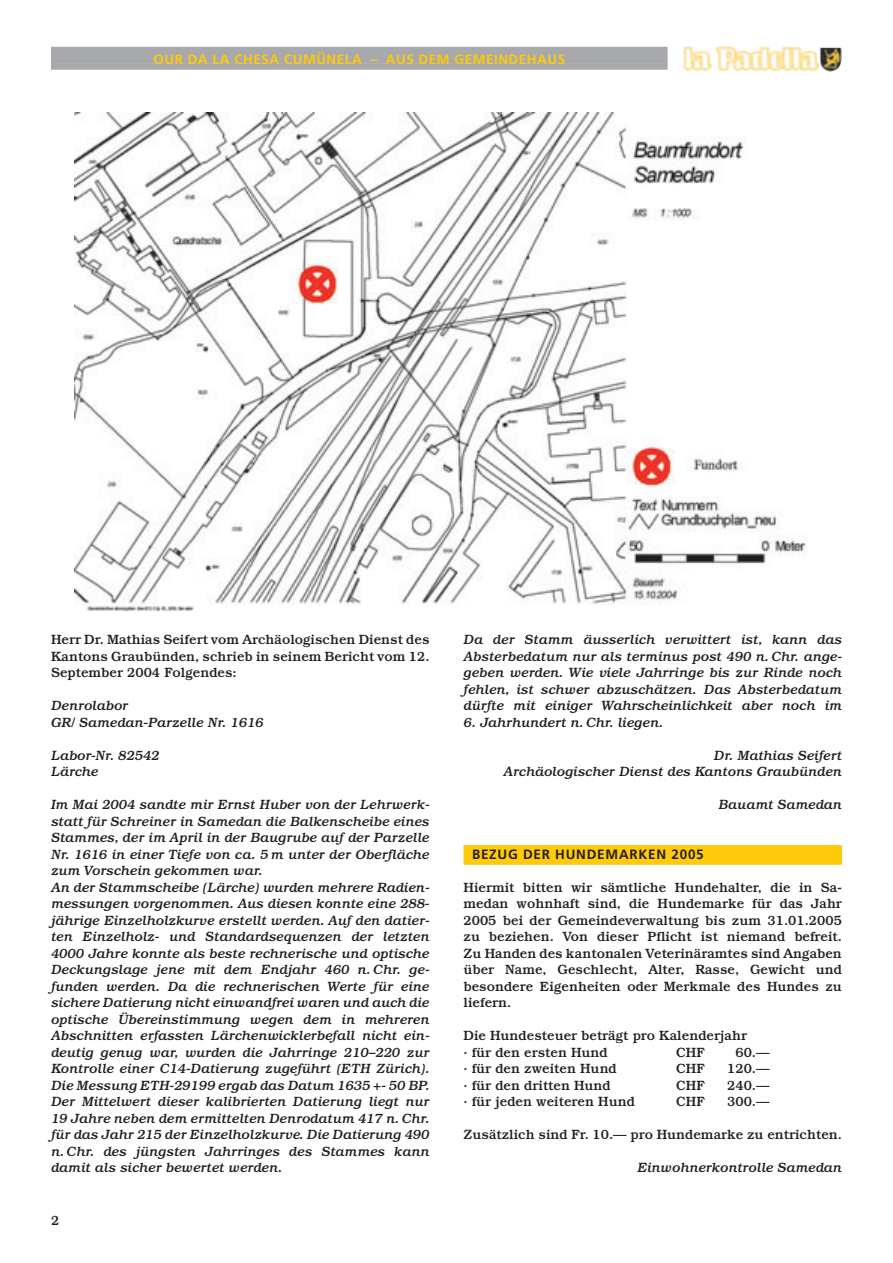
<style>
.page{position:relative;width:893px;height:1263px;background:#fff}
.page>*{position:absolute;margin:0;border:0;box-sizing:border-box;transform-origin:0 0}
.t1{font:italic 500 13.5px/16.5px "Bookman";color:#231f20}
.t2{font:500 13.5px/16.5px "Bookman";color:#231f20;text-align:justify}
.t3{font:700 13.5px "Frutiger";letter-spacing:.04em;color:#feca0a}
.t4{font:700 13.5px "Frutiger";letter-spacing:.055em;color:#231f20}
</style>
<div class="page">
<img style="left:683px;top:46px;width:159px;height:26px">
<div style="left:51px;top:47px;width:617px;height:17px;background:#a8a9ad"></div>
<div style="left:51px;top:63px;width:617px;height:7px;background:#a8a9ad"></div>
<div style="left:463px;top:845px;width:379px;height:14px;background:#feca0a"></div>
<div style="left:463px;top:858px;width:379px;height:7px;background:#feca0a"></div>
<img style="left:75px;top:113px;width:731px;height:497px">
<p class="t3" style="left:153px;top:53px;width:413px">OUR DA LA CHESA CUMÜNELA – AUS DEM GEMEINDEHAUS</p>
<p class="t2" style="left:51px;top:633px;width:380px">Herr Dr. Mathias Seifert vom Archäologischen Dienst des Kantons Graubünden, schrieb in seinem Bericht vom 12.<br>September 2004 Folgendes:</p>
<p class="t1" style="left:51px;top:699px;width:214px">Denrolabor<br>GR/ Samedan-Parzelle Nr. 1616</p>
<p class="t1" style="left:51px;top:748px;width:110px">Labor-Nr. 82542<br>Lärche</p>
<p class="t1" style="left:51px;top:798px;width:380px">Im Mai 2004 sandte mir Ernst Huber von der Lehrwerk&shy;statt für Schreiner in Samedan die Balkenscheibe eines Stammes, der im April in der Baugrube auf der Parzelle Nr. 1616 in einer Tiefe von ca. 5 m unter der Oberfläche zum Vorschein gekommen war.<br>An der Stammscheibe (Lärche) wurden mehrere Radien&shy;messungen vorgenommen. Aus diesen konnte eine 288- jährige Einzelholzkurve erstellt werden. Auf den datier&shy;ten Einzelholz- und Standardsequenzen der letzten 4000 Jahre konnte als beste rechnerische und optische Deckungslage jene mit dem Endjahr 460 n. Chr. ge&shy;funden werden. Da die rechnerischen Werte für eine sichere Datierung nicht einwandfrei waren und auch die optische Übereinstimmung wegen dem in mehreren Abschnitten erfassten Lärchenwicklerbefall nicht ein&shy;deutig genug war, wurden die Jahrringe 210–220 zur Kontrolle einer C14-Datierung zugeführt (ETH Zürich).<br>Die Messung ETH-29199 ergab das Datum 1635 +- 50 BP.<br>Der Mittelwert dieser kalibrierten Datierung liegt nur 19 Jahre neben dem ermittelten Denrodatum 417 n. Chr. für das Jahr 215 der Einzelholzkurve. Die Datierung 490 n. Chr. des jüngsten Jahrringes des Stammes kann damit als sicher bewertet werden.</p>
<p class="t2" style="left:51px;top:1213px;width:10px">2</p>
<p class="t1" style="left:463px;top:633px;width:380px;text-align:justify">Da der Stamm äusserlich verwittert ist, kann das Absterbedatum nur als terminus post 490 n. Chr. ange&shy;geben werden. Wie viele Jahrringe bis zur Rinde noch fehlen, ist schwer abzuschätzen. Das Absterbedatum dürfte mit einiger Wahrscheinlichkeit aber noch im</p>
<p class="t1" style="left:463px;top:715px;width:201px">6. Jahrhundert n. Chr. liegen.</p>
<p class="t1" style="left:503px;top:748px;width:340px;text-align:right">Dr. Mathias Seifert<br>Archäologischer Dienst des Kantons Graubünden</p>
<p class="t1" style="left:719px;top:798px;width:125px">Bauamt Samedan</p>
<p class="t4" style="left:472px;top:848px;width:233px">BEZUG DER HUNDEMARKEN 2005</p>
<p class="t2" style="left:463px;top:880px;width:380px">Hiermit bitten wir sämtliche Hundehalter, die in Sa&shy;medan wohnhaft sind, die Hundemarke für das Jahr 2005 bei der Gemeindeverwaltung bis zum 31.01.2005 zu beziehen. Von dieser Pflicht ist niemand befreit.<br>Zu Handen des kantonalen Veterinäramtes sind Angaben über Name, Geschlecht, Alter, Rasse, Gewicht und besondere Eigenheiten oder Merkmale des Hundes zu liefern.</p>
<p class="t2" style="left:463px;top:1029px;width:285px">Die Hundesteuer beträgt pro Kalenderjahr · für den ersten Hund</p>
<p class="t2" style="left:676px;top:1045px;width:30px">CHF</p>
<p class="t2" style="left:735px;top:1045px;width:36px">60.—</p>
<p class="t2" style="left:463px;top:1062px;width:155px">· für den zweiten Hund</p>
<p class="t2" style="left:676px;top:1062px;width:30px">CHF</p>
<p class="t2" style="left:727px;top:1062px;width:44px">120.—</p>
<p class="t2" style="left:463px;top:1078px;width:149px">· für den dritten Hund</p>
<p class="t2" style="left:676px;top:1078px;width:30px">CHF</p>
<p class="t2" style="left:727px;top:1078px;width:44px">240.—</p>
<p class="t2" style="left:463px;top:1095px;width:173px">· für jeden weiteren Hund</p>
<p class="t2" style="left:676px;top:1095px;width:30px">CHF</p>
<p class="t2" style="left:727px;top:1095px;width:44px">300.—</p>
<p class="t2" style="left:463px;top:1128px;width:380px">Zusätzlich sind Fr. 10.— pro Hundemarke zu entrichten.</p>
<p class="t1" style="left:637px;top:1161px;width:206px">Einwohnerkontrolle Samedan</p>
</div>
